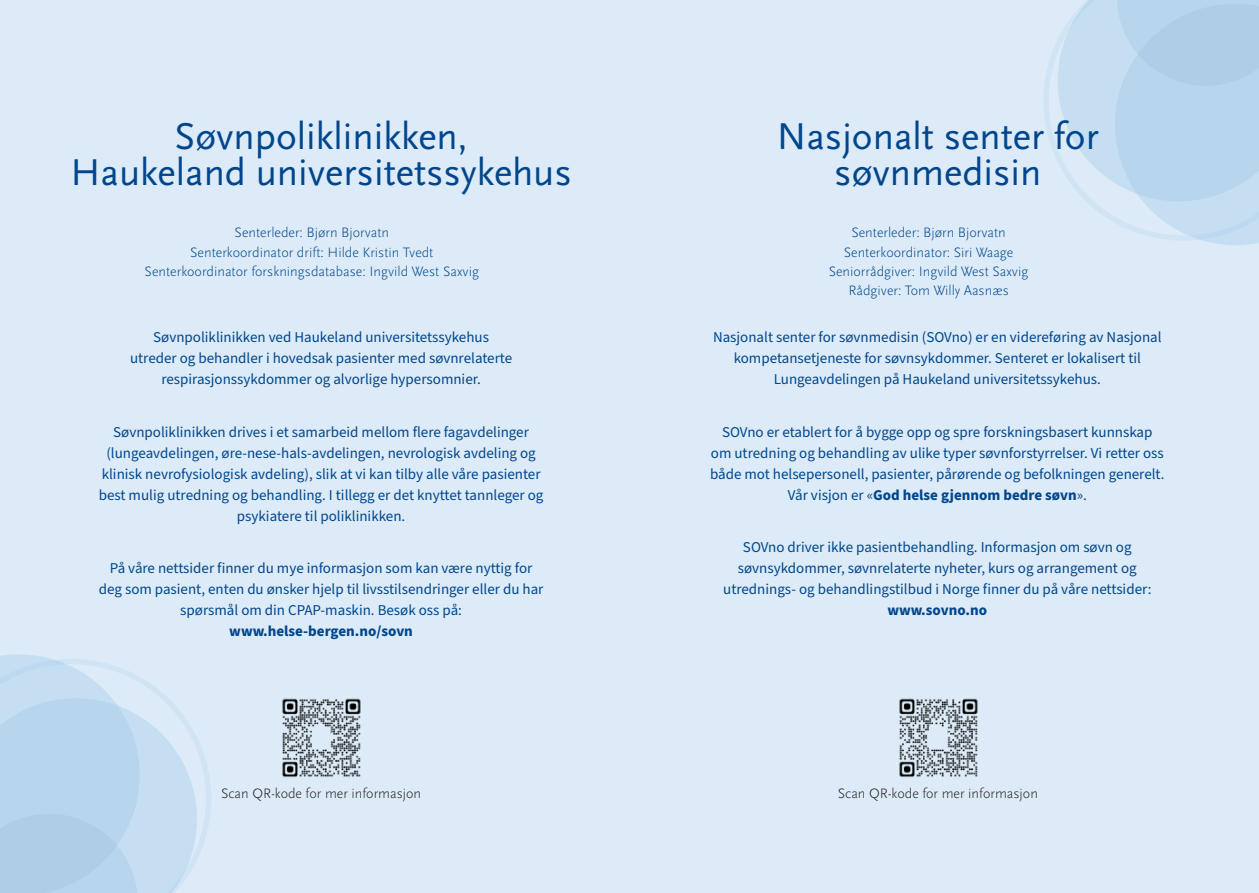
<style>
.page{position:relative;width:1259px;height:893px;background:#fff}
.page>*{position:absolute;margin:0;border:0;box-sizing:border-box;transform-origin:0 0}
.t1{font:39px/36px "Scala Sans Pro";color:#01468c;text-align:center}
.t2{font:15px/21px "Source Sans Pro";color:#01468c;text-align:center}
.t3{font:700 15px "Source Sans Pro";color:#01468c}
.t4{font:300 14.25px/19.2px "Scala Sans Pro";color:#01468c;text-align:center}
.t5{font:300 14.25px "Scala Sans Pro";color:#231f20}
.s1{font-weight:700}
</style>
<div class="page">
<div style="left:0;top:0;width:629px;height:893px;background:#dcebf7"></div>
<div style="left:629px;top:0;width:630px;height:893px;background:#dcebf7"></div>
<svg style="left:1044px;top:0;width:215px;height:241px"></svg>
<svg style="left:0;top:659px;width:211px;height:234px"></svg>
<img style="left:899px;top:698px;width:79px;height:79px">
<img style="left:282px;top:698px;width:79px;height:79px">
<div style="left:929px;top:727px;width:18px;height:22px;background:#dcebf7"></div>
<div style="left:313px;top:727px;width:17px;height:22px;background:#dcebf7"></div>
<h1 class="t1" style="left:70px;top:118px;width:503px">Søvnpoliklinikken,<br>Haukeland universitetssykehus</h1>
<p class="t4" style="left:145px;top:223px;width:336px">Senterleder: Bjørn Bjorvatn<br>Senterkoordinator drift: Hilde Kristin Tvedt<br>Senterkoordinator forskningsdatabase: Ingvild West Saxvig</p>
<p class="t2" style="left:130px;top:327px;width:384px">Søvnpoliklinikken ved Haukeland universitetssykehus utreder og behandler i hovedsak pasienter med søvnrelaterte respirasjonssykdommer og alvorlige hypersomnier.</p>
<p class="t2" style="left:99px;top:422px;width:446px">Søvnpoliklinikken drives i et samarbeid mellom flere fagavdelinger (lungeavdelingen, øre-nese-hals-avdelingen, nevrologisk avdeling og klinisk nevrofysiologisk avdeling), slik at vi kan tilby alle våre pasienter best mulig utredning og behandling. I tillegg er det knyttet tannleger og psykiatere til poliklinikken.</p>
<p class="t2" style="left:99px;top:558px;width:446px">På våre nettsider finner du mye informasjon som kan være nyttig for deg som pasient, enten du ønsker hjelp til livsstilsendringer eller du har spørsmål om din CPAP-maskin. Besøk oss på:</p>
<p class="t3" style="left:229px;top:621px;width:185px">www.helse-bergen.no/sovn</p>
<h1 class="t1" style="left:777px;top:118px;width:324px">Nasjonalt senter for søvnmedisin</h1>
<p class="t4" style="left:828px;top:223px;width:201px">Senterleder: Bjørn Bjorvatn<br>Senterkoordinator: Siri Waage<br>Seniorrådgiver: Ingvild West Saxvig<br>Rådgiver: Tom Willy Aasnæs</p>
<p class="t2" style="left:713px;top:327px;width:450px">Nasjonalt senter for søvnmedisin (SOVno) er en videreføring av Nasjonal kompetansetjeneste for søvnsykdommer. Senteret er lokalisert til<br>Lungeavdelingen på Haukeland universitetssykehus.</p>
<p class="t2" style="left:710px;top:422px;width:456px">SOVno er etablert for å bygge opp og spre forskningsbasert kunnskap om utredning og behandling av ulike typer søvnforstyrrelser. Vi retter oss både mot helsepersonell, pasienter, pårørende og befolkningen generelt.<br>Vår visjon er «<span class="s1">God helse gjennom bedre søvn</span>».</p>
<p class="t2" style="left:723px;top:537px;width:430px">SOVno driver ikke pasientbehandling. Informasjon om søvn og søvnsykdommer, søvnrelaterte nyheter, kurs og arrangement og utrednings- og behandlingstilbud i Norge finner du på våre nettsider:</p>
<p class="t3" style="left:887px;top:600px;width:101px">www.sovno.no</p>
<p class="t5" style="left:221px;top:785px;width:202px">Scan QR-kode for mer informasjon</p>
<p class="t5" style="left:838px;top:785px;width:202px">Scan QR-kode for mer informasjon</p>
</div>
